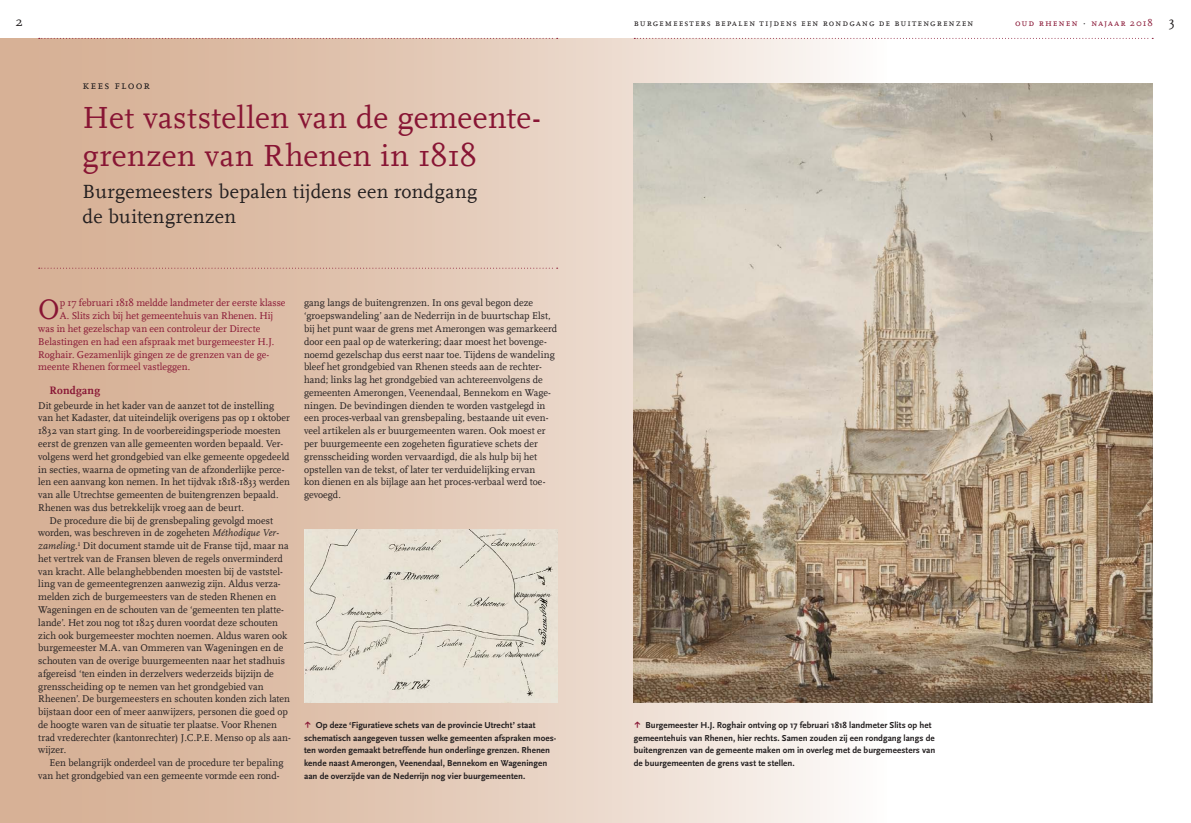
<style>
.page{position:relative;width:1191px;height:823px;background:#fff}
.page>*{position:absolute;margin:0;border:0;box-sizing:border-box;transform-origin:0 0}
.Rhenen_02_Artikel_ti{font:32px/38.3px "Scala Offc";letter-spacing:.015em;color:#881534}
.Rhenen_04_Artikel_le{font:29.6px "Scala Offc";color:#881534}
.Rhenen_03_Artikel_on{font:20px/25.5px "Scala Offc";letter-spacing:.02em;color:#231f20}
.Rhenen_24_Paginacijf{font:14px "Scala Sc Offc";color:#231f20}
.Rhenen_01_Artikel_au{font:12px "Scala Sc Offc";letter-spacing:.1em;color:#231f20}
.Rhenen_05_Artikel_tu{font:700 11.2px "Scala Offc";letter-spacing:.025em;color:#881534}
.Rhenen_06A_Artikel_p{font:10.2px/12.8px "Scala Offc";color:#231f20}
.Rhenen_06B_Artikel_p{font:10.2px/12.8px "Scala Offc";color:#231f20}
.Rhenen_04_Artikel_le-2{font:10.2px "Scala Offc";color:#881534}
.Rhenen_25_Kopregel_l{font:9.8px "Scala Sc Offc";letter-spacing:.095em;color:#881534}
.Rhenen_26_Kopregel_r{font:9.6px "Scala Sc Offc";letter-spacing:.095em;color:#231f20}
.Rhenen_08_Bijschrift{font:700 9px/12.8px "Scala Sans";letter-spacing:.005em;color:#231f20}
.s1{color:#231f20}
.s2{font-family:"Scala Sc Offc"}
.s3{font-style:italic}
.s4{font-family:"FF Dingbests";font-weight:400;font-size:10px;color:#881534}
</style>
<div class="page">
<div style="left:0;top:38px;width:887px;height:784px;background:linear-gradient(to right,#d2a889,#f9f4f1)"></div>
<svg style="left:634px;top:38px;width:519px;height:1px"></svg>
<svg style="left:39px;top:38px;width:519px;height:1px"></svg>
<svg style="left:39px;top:267px;width:519px;height:1px"></svg>
<img style="left:304px;top:529px;width:253px;height:173px">
<img style="left:634px;top:83px;width:518px;height:619px">
<p class="Rhenen_24_Paginacijf" style="left:15px;top:13px;width:9px">2</p>
<p class="Rhenen_26_Kopregel_r" style="left:634px;top:17px;width:341px">burgemeesters bepalen tijdens een rondgang de buitengrenzen</p>
<p class="Rhenen_25_Kopregel_l" style="left:1015px;top:17px;width:139px">oud rhenen <span class="s1">·</span> najaar 2018</p>
<p class="Rhenen_24_Paginacijf" style="left:1168px;top:13px;width:8px">3</p>
<p class="Rhenen_01_Artikel_au" style="left:83px;top:79px;width:69px">kees floor</p>
<p class="Rhenen_02_Artikel_ti" style="left:83px;top:99px;width:460px">Het vaststellen van de gemeente&shy;grenzen van Rhenen in <span class="s2">1818</span></p>
<p class="Rhenen_03_Artikel_on" style="left:83px;top:179px;width:396px">Burgemeesters bepalen tijdens een rondgang de buitengrenzen</p>
<p class="Rhenen_04_Artikel_le" style="left:38px;top:293px;width:23px">O</p>
<p class="Rhenen_04_Artikel_le-2" style="left:60px;top:297px;width:227px">p <span class="s2">17</span> februari <span class="s2">1818</span> meldde landmeter der eerste klasse</p>
<p class="Rhenen_04_Artikel_le-2" style="left:60px;top:310px;width:215px">A. Slits zich bij het gemeentehuis van Rhenen. Hij</p>
<p class="Rhenen_04_Artikel_le-2" style="left:38px;top:323px;width:224px">was in het gezelschap van een controleur der Directe</p>
<p class="Rhenen_04_Artikel_le-2" style="left:38px;top:336px;width:238px">Belastingen en had een afspraak met burgemeester H.J.</p>
<p class="Rhenen_04_Artikel_le-2" style="left:38px;top:348px;width:232px">Roghair. Gezamenlijk gingen ze de grenzen van de ge-</p>
<p class="Rhenen_04_Artikel_le-2" style="left:38px;top:361px;width:154px">meente Rhenen formeel vastleggen.</p>
<p class="Rhenen_05_Artikel_tu" style="left:50px;top:384px;width:52px">Rondgang</p>
<p class="Rhenen_06B_Artikel_p" style="left:38px;top:399px;width:253px">Dit gebeurde in het kader van de aanzet tot de instelling van het Kadaster, dat uiteindelijk overigens pas op <span class="s2">1</span> oktober <span class="s2">1832</span> van start ging. In de voorbereidingsperiode moesten eerst de grenzen van alle gemeenten worden bepaald. Ver&shy;volgens werd het grondgebied van elke gemeente opgedeeld in secties, waarna de opmeting van de afzonderlijke perce&shy;len een aanvang kon nemen. In het tijdvak <span class="s2">1818</span>-<span class="s2">1833</span> werden van alle Utrechtse gemeenten de buitengrenzen bepaald.<br>Rhenen was dus betrekkelijk vroeg aan de beurt.</p>
<p class="Rhenen_06A_Artikel_p" style="left:38px;top:514px;width:254px;text-indent:11px">De procedure die bij de grensbepaling gevolgd moest worden, was beschreven in de zogeheten <span class="s3">Méthodique Ver&shy;zameling</span>.<sup>1</sup> Dit document stamde uit de Franse tijd, maar na het vertrek van de Fransen bleven de regels onverminderd van kracht. Alle belanghebbenden moesten bij de vaststel&shy;ling van de gemeentegrenzen aanwezig zijn. Aldus verza&shy;melden zich de burgemeesters van de steden Rhenen en Wageningen en de schouten van de ‘gemeenten ten platte&shy;lande’. Het zou nog tot <span class="s2">1825</span> duren voordat deze schouten zich ook burgemeester mochten noemen. Aldus waren ook burgemeester M.A. van Ommeren van Wageningen en de schouten van de overige buurgemeenten naar het stadhuis afgereisd ‘ten einden in derzelvers wederzeids bijzijn de grensscheiding op te nemen van het grondgebied van Rheenen’. De burgemeesters en schouten konden zich laten bijstaan door een of meer aanwijzers, personen die goed op de hoogte waren van de situatie ter plaatse. Voor Rhenen trad vrederechter (kantonrechter) J.C.P.E. Menso op als aan&shy;wijzer.</p>
<p class="Rhenen_06A_Artikel_p" style="left:38px;top:756px;width:247px;text-indent:11px">Een belangrijk onderdeel van de procedure ter bepaling van het grondgebied van een gemeente vormde een rond-</p>
<p class="Rhenen_06A_Artikel_p" style="left:304px;top:297px;width:254px">gang langs de buitengrenzen. In ons geval begon deze ‘groepswandeling’ aan de Nederrijn in de buurtschap Elst, bij het punt waar de grens met Amerongen was gemarkeerd door een paal op de waterkering; daar moest het bovenge&shy;noemd gezelschap dus eerst naar toe. Tijdens de wandeling bleef het grondgebied van Rhenen steeds aan de rechter&shy;hand; links lag het grondgebied van achtereenvolgens de gemeenten Amerongen, Veenendaal, Bennekom en Wage&shy;ningen. De bevindingen dienden te worden vastgelegd in een proces-verbaal van grensbepaling, bestaande uit even&shy;veel artikelen als er buurgemeenten waren. Ook moest er per buurgemeente een zogeheten figuratieve schets der grensscheiding worden vervaardigd, die als hulp bij het opstellen van de tekst, of later ter verduidelijking ervan<br>kon dienen en als bijlage aan het proces-verbaal werd toe&shy;gevoegd.</p>
<p class="Rhenen_08_Bijschrift" style="left:304px;top:718px;width:254px"><span class="s4">i</span> Op deze ‘Figuratieve schets van de provincie Utrecht’ staat schematisch aangegeven tussen welke gemeenten afspraken moes&shy;ten worden gemaakt betreffende hun onderlinge grenzen. Rhenen kende naast Amerongen, Veenendaal, Bennekom en Wageningen aan de overzijde van de Nederrijn nog vier buurgemeenten.</p>
<p class="Rhenen_08_Bijschrift" style="left:634px;top:718px;width:303px"><span class="s4">i</span> Burgemeester H.J. Roghair ontving op 17 februari 1818 landmeter Slits op het gemeentehuis van Rhenen, hier rechts. Samen zouden zij een rondgang langs de buitengrenzen van de gemeente maken om in overleg met de burgemeesters van de buurgemeenten de grens vast te stellen.</p>
</div>
